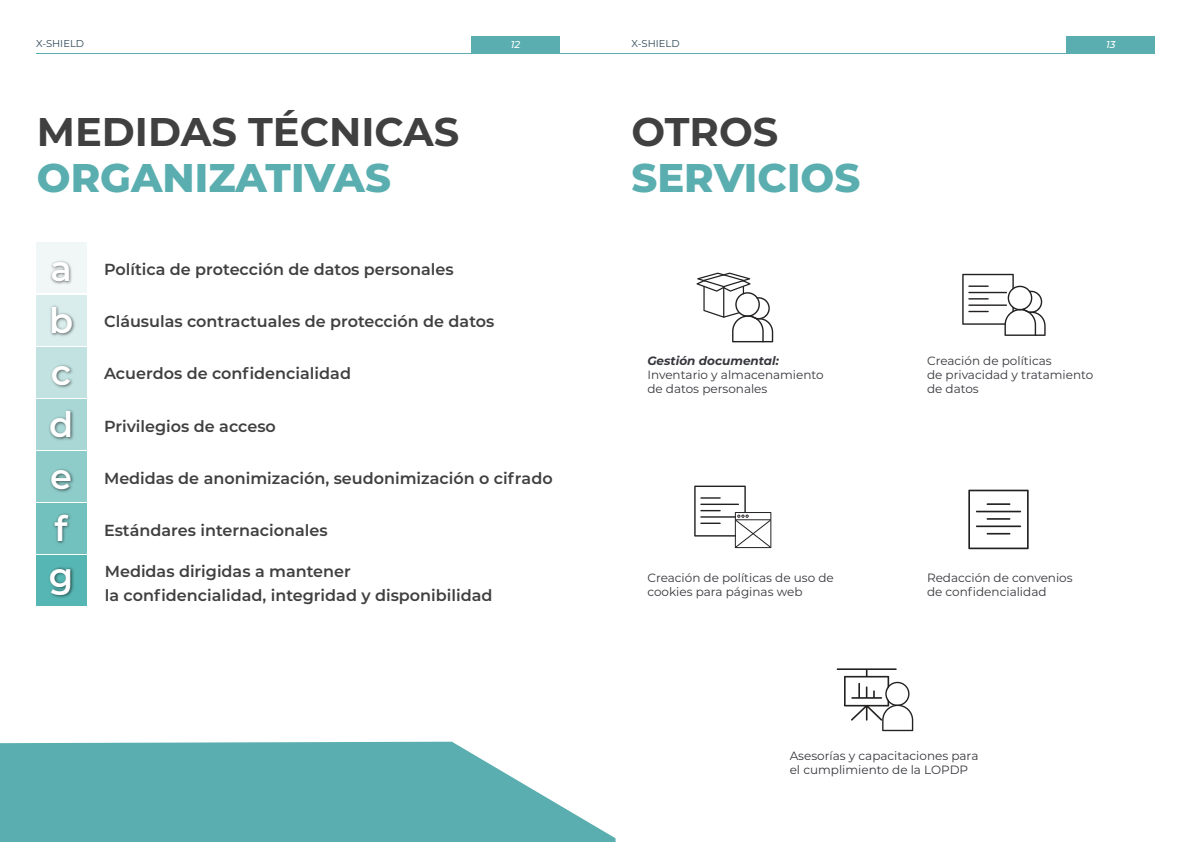
<style>
.page{position:relative;width:1191px;height:842px;background:#fff}
.page>*{position:absolute;margin:0;border:0;box-sizing:border-box;transform-origin:0 0}
.t1{font:800 40px "Montserrat";color:#5aaeaf}
.t2{font:700 40px "Montserrat";color:#404041}
.t3{font:600 35.2px/52.1px "Montserrat";color:#fff;text-align:justify}
.t4{font:600 16px/24.7px "Montserrat";color:#404041}
.t5{font:12px/14px "Montserrat";color:#36373d}
.t6{font:italic 700 12px "Montserrat";color:#36373d}
.t7{font:10px "Montserrat";color:#2e4756}
.t8{font:italic 500 10px "Montserrat";color:#fff}
</style>
<div class="page">
<div style="left:36px;top:243px;width:50px;height:50px;background:#f1f7f7"></div>
<hr style="left:36px;top:53px;width:1119px;height:1px;background:#5aaeaf">
<div style="left:471px;top:36px;width:88px;height:18px;background:#5aaeaf"></div>
<div style="left:1067px;top:36px;width:88px;height:18px;background:#5aaeaf"></div>
<div style="left:36px;top:295px;width:50px;height:50px;background:#d9edec"></div>
<div style="left:36px;top:347px;width:50px;height:50px;background:#c1e2e0"></div>
<div style="left:36px;top:399px;width:50px;height:50px;background:#a8d7d5"></div>
<div style="left:36px;top:451px;width:50px;height:51px;background:#8eccc9"></div>
<div style="left:36px;top:503px;width:50px;height:51px;background:#73c1be"></div>
<div style="left:36px;top:556px;width:50px;height:50px;background:#55b6b3"></div>
<img style="left:50px;top:261px;width:22px;height:23px">
<img style="left:45px;top:305px;width:33px;height:41px">
<img style="left:47px;top:365px;width:30px;height:33px">
<img style="left:45px;top:410px;width:33px;height:40px">
<img style="left:50px;top:469px;width:24px;height:23px">
<img style="left:53px;top:513px;width:18px;height:31px">
<img style="left:45px;top:555px;width:33px;height:43px">
<svg style="left:0;top:742px;width:615px;height:100px;fill:#5aaeaf"></svg>
<svg style="left:962px;top:274px;width:83px;height:62px"></svg>
<svg style="left:694px;top:486px;width:77px;height:62px"></svg>
<svg style="left:696px;top:273px;width:77px;height:69px"></svg>
<svg style="left:968px;top:490px;width:60px;height:59px"></svg>
<hr style="left:976px;top:525px;width:45px;height:2px;background:#232020">
<svg style="left:836px;top:668px;width:77px;height:63px"></svg>
<p class="t7" style="left:36px;top:36px;width:50px">X-SHIELD</p>
<p class="t8" style="left:511px;top:37px;width:11px">12</p>
<p class="t7" style="left:631px;top:36px;width:50px">X-SHIELD</p>
<p class="t8" style="left:1106px;top:37px;width:11px">13</p>
<h1 class="t2" style="left:37px;top:103px;width:424px">MEDIDAS TÉCNICAS</h1>
<h1 class="t1" style="left:37px;top:149px;width:355px">ORGANIZATIVAS</h1>
<h2 class="t3" style="left:49px;top:241px;width:26px">a b c d e f</h2>
<h2 class="t3" style="left:49px;top:547px;width:26px">g</h2>
<p class="t4" style="left:104px;top:256px;width:351px">Política de protección de datos personales</p>
<p class="t4" style="left:104px;top:309px;width:392px">Cláusulas contractuales de protección de datos</p>
<p class="t4" style="left:104px;top:361px;width:248px">Acuerdos de confidencialidad</p>
<p class="t4" style="left:104px;top:413px;width:173px">Privilegios de acceso</p>
<p class="t4" style="left:104px;top:465px;width:450px">Medidas de anonimización, seudonimización o cifrado</p>
<p class="t4" style="left:104px;top:517px;width:225px">Estándares internacionales</p>
<p class="t4" style="left:105px;top:558px;width:389px">Medidas dirigidas a mantener<br>la confidencialidad, integridad y disponibilidad</p>
<h1 class="t2" style="left:631px;top:103px;width:148px">OTROS</h1>
<h1 class="t1" style="left:631px;top:149px;width:230px">SERVICIOS</h1>
<p class="t6" style="left:647px;top:352px;width:133px">Gestión documental:</p>
<p class="t5" style="left:647px;top:368px;width:178px">Inventario y almacenamiento de datos personales</p>
<p class="t5" style="left:927px;top:354px;width:168px">Creación de políticas<br>de privacidad y tratamiento de datos</p>
<p class="t5" style="left:647px;top:571px;width:188px">Creación de políticas de uso de cookies para páginas web</p>
<p class="t5" style="left:927px;top:571px;width:147px">Redacción de convenios de confidencialidad</p>
<p class="t5" style="left:789px;top:748px;width:190px">Asesorías y capacitaciones para el cumplimiento de la LOPDP</p>
</div>
